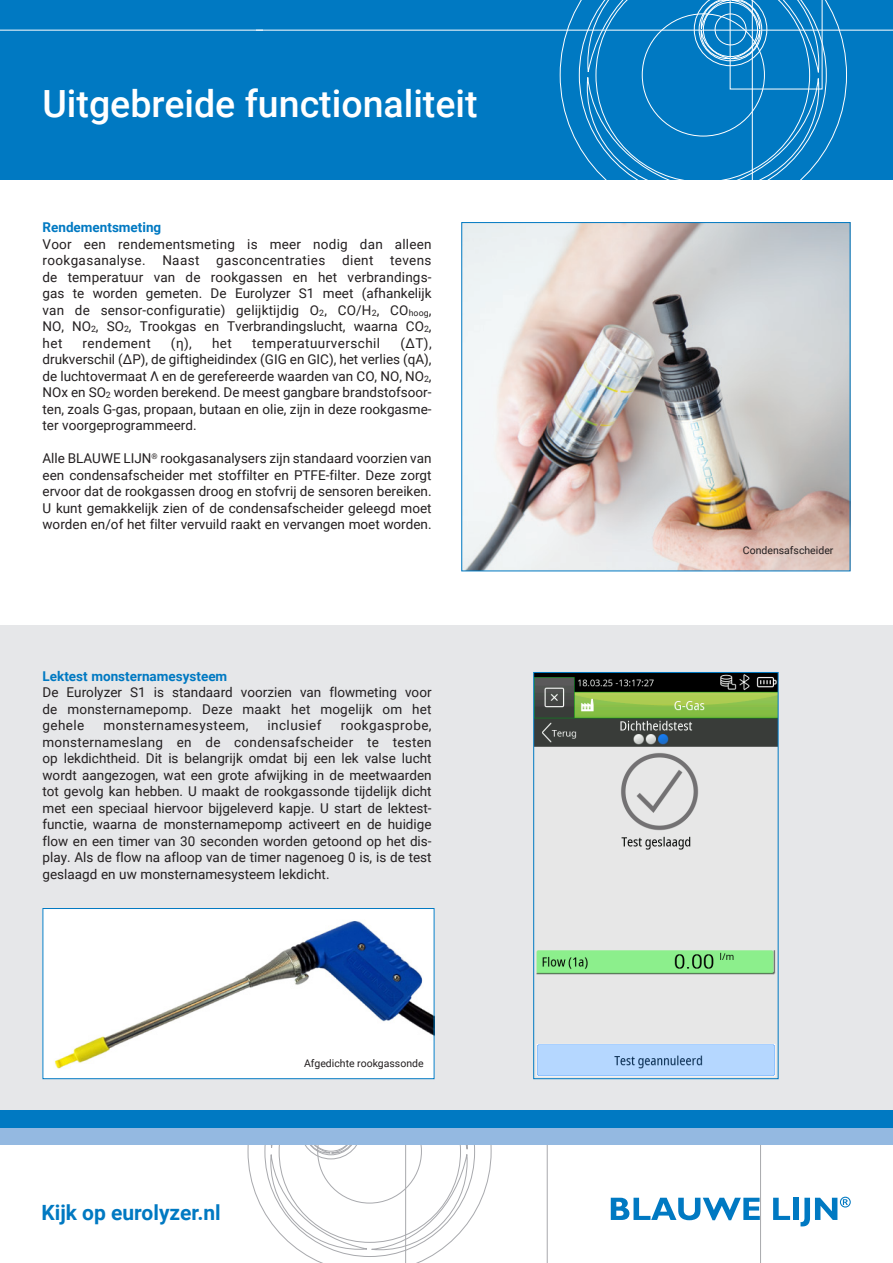
<style>
.page{position:relative;width:893px;height:1263px;background:#fff}
.page>*{position:absolute;margin:0;border:0;box-sizing:border-box;transform-origin:0 0}
.t1{font:500 37.5px "Roboto";color:#fff}
.t2{font:700 21px "Roboto";color:#0079c2}
.t3{font:13.5px/16.5px "Roboto";color:#231f20;text-align:justify}
.t4{font:700 13.5px "Roboto";color:#0079c2}
.t5{font:13.5px "Roboto";letter-spacing:.035em;color:#231f20}
.t6{font:13.5px "Roboto";letter-spacing:.03em;color:#231f20}
.t7{font:10.5px "Roboto";color:#231f20}
.s1{font-size:8.7px}
</style>
<div class="page">
<svg style="left:613px;top:0;width:280px;height:180px;background:#1081c5"></svg>
<div style="left:281px;top:0;width:332px;height:180px;background:#0079c2"></div>
<div style="left:0;top:0;width:281px;height:180px;background:#0079c2"></div>
<svg style="left:0;top:1144px;width:893px;height:119px"></svg>
<div style="left:0;top:625px;width:893px;height:485px;background:#e6e7e9"></div>
<div style="left:0;top:1127px;width:893px;height:17px;background:#94b9e1"></div>
<div style="left:0;top:1110px;width:893px;height:17px;background:#0079c2"></div>
<img style="left:463px;top:224px;width:385px;height:345px">
<div style="left:461px;top:222px;width:389px;height:349px;border:1px solid #0079c2"></div>
<img style="left:45px;top:910px;width:387px;height:167px">
<div style="left:43px;top:908px;width:391px;height:171px;border:1px solid #0079c2"></div>
<img style="left:535px;top:674px;width:241px;height:403px">
<div style="left:533px;top:672px;width:245px;height:407px;border:1px solid #0079c2"></div>
<h1 class="t1" style="left:43px;top:77px;width:437px">Uitgebreide functionaliteit</h1>
<p class="t4" style="left:43px;top:218px;width:120px">Rendementsmeting</p>
<p class="t3" style="left:43px;top:235px;width:391px">Voor een rendementsmeting is meer nodig dan alleen rookgasanalyse. Naast gasconcentraties dient tevens de temperatuur van de rookgassen en het verbrandings&shy;gas te worden gemeten. De Eurolyzer S1 meet (afhankelijk van de sensor-configuratie) gelijktijdig O<sub>2</sub>, CO/H<sub>2</sub>, CO<sub>hoog</sub>, NO, NO<span class="s1">2</span>, SO<span class="s1">2</span>, Trookgas en Tverbrandingslucht, waarna CO<span class="s1">2</span>, het</p>
<p class="t3" style="left:43px;top:334px;width:391px;text-indent:358px">(ΔT), drukverschil (ΔP), de giftigheidindex (GIG en GIC), het verlies (qA), de luchtovermaat Λ en de gerefereerde waarden van CO, NO, NO<sub>2</sub>, NOx en SO<span class="s1">2</span> worden berekend. De meest gangbare brandstofsoor&shy;ten, zoals G-gas, propaan, butaan en olie, zijn in deze rookgasme&shy;ter voorgeprogrammeerd.</p>
<p class="t3" style="left:43px;top:450px;width:391px">Alle BLAUWE LIJN<sup>®</sup> rookgasanalysers zijn standaard voorzien van een condensafscheider met stoffilter en PTFE-filter. Deze zorgt ervoor dat de rookgassen droog en stofvrij de sensoren bereiken.<br>U kunt gemakkelijk zien of de condensafscheider geleegd moet worden en/of het filter vervuild raakt en vervangen moet worden.</p>
<p class="t5" style="left:83px;top:334px;width:70px">rendement</p>
<p class="t3" style="left:171px;top:334px;width:22px">(η),</p>
<p class="t3" style="left:212px;top:334px;width:21px">het</p>
<p class="t5" style="left:252px;top:334px;width:130px">temperatuurverschil</p>
<p class="t4" style="left:43px;top:667px;width:186px">Lektest monsternamesysteem</p>
<p class="t3" style="left:43px;top:684px;width:391px">De Eurolyzer S1 is standaard voorzien van flowmeting voor de monsternamepomp. Deze maakt het mogelijk om het gehele</p>
<p class="t6" style="left:104px;top:716px;width:146px">monsternamesysteem,</p>
<p class="t6" style="left:268px;top:716px;width:55px">inclusief</p>
<p class="t3" style="left:43px;top:717px;width:391px;text-indent:298px">rookgasprobe, monsternameslang en de condensafscheider te testen op lekdichtheid. Dit is belangrijk omdat bij een lek valse lucht wordt aangezogen, wat een grote afwijking in de meetwaarden tot gevolg kan hebben. U maakt de rookgassonde tijdelijk dicht met een speciaal hiervoor bijgeleverd kapje. U start de lektest&shy;functie, waarna de monsternamepomp activeert en de huidige flow en een timer van 30 seconden worden getoond op het dis&shy;play. Als de flow na afloop van de timer nagenoeg 0 is, is de test geslaagd en uw monsternamesysteem lekdicht.</p>
<h2 class="t2" style="left:41px;top:1198px;width:181px">Kijk op eurolyzer.nl</h2>
<p class="t7" style="left:304px;top:1056px;width:121px">Afgedichte rookgassonde</p>
<p class="t7" style="left:743px;top:542px;width:92px">Condensafscheider</p>
</div>
